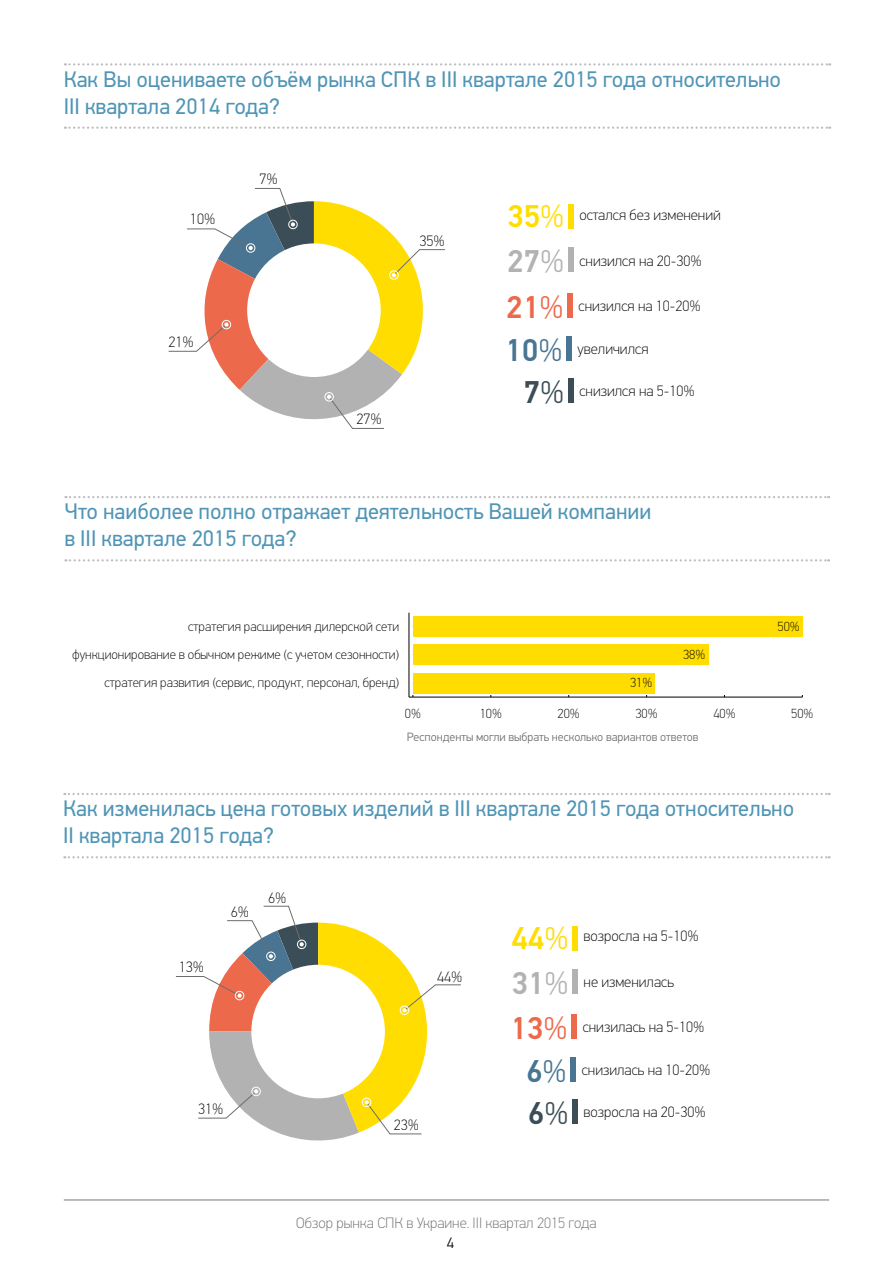
<style>
.page{position:relative;width:893px;height:1263px;background:#fff}
.page>*{position:absolute;margin:0;border:0;box-sizing:border-box;transform-origin:0 0}
.t1{font:500 31.5px/44.8px "PF Din Text Pro";color:#fd0}
.t2{font:22.5px/27px "PF Din Text Pro";color:#5095b6}
.t3{font:100 15px "PF Din Text Pro";color:#000}
.t4{font:100 15px "PF Din Text Pro";color:#6b6e6e}
.t5{font:300 15px "PF Din Text Pro";color:#000}
.t6{font:100 13.2px "PF Din Text Pro";color:#000}
.t7{font:300 12px "PF Din Text Pro";color:#6b6e6e}
.s1{font-weight:300}
.s2{color:#b3b2b2}
.s3{font-weight:300;color:#b3b2b2}
.s4{font-weight:500;font-size:31.5px;color:#ed694b}
.s5{font-weight:300;font-size:31.5px;color:#ed694b}
.s6{font-weight:500;font-size:31.5px;color:#497593}
.s7{font-weight:300;font-size:31.5px;color:#497593}
.s8{font-weight:500;font-size:31.5px;color:#3b4d56}
.s9{font-weight:300;font-size:31.5px;color:#3b4d56}
</style>
<div class="page">
<svg style="left:64px;top:793px;width:766px;height:2px"></svg>
<svg style="left:64px;top:856px;width:766px;height:2px"></svg>
<svg style="left:65px;top:496px;width:764px;height:2px"></svg>
<svg style="left:65px;top:559px;width:764px;height:2px"></svg>
<svg style="left:65px;top:63px;width:765px;height:3px"></svg>
<svg style="left:65px;top:127px;width:765px;height:2px"></svg>
<div style="left:568px;top:204px;width:6px;height:25px;background:#fd0"></div>
<div style="left:568px;top:247px;width:6px;height:25px;background:#b3b2b2"></div>
<div style="left:567px;top:293px;width:6px;height:25px;background:#ed694b"></div>
<div style="left:566px;top:336px;width:6px;height:25px;background:#497593"></div>
<div style="left:568px;top:378px;width:6px;height:24px;background:#3b4d56"></div>
<svg style="left:168px;top:188px;width:277px;height:241px"></svg>
<div style="left:289px;top:220px;width:8px;height:9px;border:1px solid #fff;border-radius:50%"></div>
<div style="left:572px;top:925px;width:6px;height:25px;background:#fd0"></div>
<div style="left:572px;top:969px;width:6px;height:24px;background:#b3b2b2"></div>
<div style="left:571px;top:1014px;width:6px;height:25px;background:#ed694b"></div>
<div style="left:570px;top:1057px;width:6px;height:25px;background:#497593"></div>
<div style="left:572px;top:1099px;width:6px;height:25px;background:#3b4d56"></div>
<svg style="left:175px;top:906px;width:286px;height:235px"></svg>
<div style="left:266px;top:952px;width:9px;height:9px;border:1px solid #fff;border-radius:50%"></div>
<hr style="left:409px;top:697px;width:393px;height:1px;background:#000">
<hr style="left:409px;top:613px;width:1px;height:84px;background:#000">
<div style="left:413px;top:617px;width:389px;height:20px;background:#fd0"></div>
<div style="left:413px;top:645px;width:296px;height:20px;background:#fd0"></div>
<div style="left:413px;top:673px;width:241px;height:20px;background:#fd0"></div>
<hr style="left:64px;top:1199px;width:765px;height:2px;background:#a1a5a7">
<p class="t2" style="left:64px;top:66px;width:719px">Как Вы оцениваете объём рынка СПК в III квартале 2015 года относительно<br>III квартала 2014 года?</p>
<p class="t3" style="left:190px;top:211px;width:27px">10%</p>
<p class="t3" style="left:169px;top:333px;width:27px">21%</p>
<p class="t3" style="left:259px;top:170px;width:20px">7%</p>
<p class="t3" style="left:419px;top:232px;width:27px">35%</p>
<p class="t3" style="left:356px;top:410px;width:27px">27%</p>
<h1 class="t1" style="left:507px;top:195px;width:59px">35<span class="s1">%<br></span><span class="s2">27</span><span class="s3">%</span></h1>
<p class="t3" style="left:579px;top:206px;width:143px">остался без изменений</p>
<p class="t3" style="left:579px;top:252px;width:124px">снизился на 20-30%</p>
<p class="t3" style="left:506px;top:297px;width:196px"><span class="s4">21</span><span class="s5">%</span> снизился на 10-20%</p>
<p class="t3" style="left:505px;top:340px;width:145px"><span class="s6">10</span><span class="s7">%</span> увеличился</p>
<p class="t3" style="left:524px;top:382px;width:173px"><span class="s8">7</span><span class="s9">%</span> снизился на 5-10%</p>
<p class="t2" style="left:64px;top:498px;width:588px">Что наиболее полно отражает деятельность Вашей компании в III квартале 2015 года?</p>
<p class="t6" style="left:188px;top:619px;width:213px">стратегия расширения дилерской сети</p>
<p class="t6" style="left:72px;top:647px;width:328px">функционирование в обычном режиме (с учетом сезонности)</p>
<p class="t6" style="left:105px;top:675px;width:296px">стратегия развития (сервис, продукт, персонал, бренд)</p>
<p class="t6" style="left:630px;top:675px;width:24px">31%</p>
<p class="t6" style="left:683px;top:647px;width:24px">38%</p>
<p class="t6" style="left:778px;top:619px;width:24px">50%</p>
<p class="t6" style="left:405px;top:705px;width:18px">0%</p>
<p class="t6" style="left:480px;top:705px;width:24px">10%</p>
<p class="t6" style="left:558px;top:705px;width:24px">20%</p>
<p class="t6" style="left:635px;top:705px;width:24px">30%</p>
<p class="t6" style="left:713px;top:705px;width:24px">40%</p>
<p class="t6" style="left:791px;top:705px;width:24px">50%</p>
<p class="t7" style="left:407px;top:730px;width:293px">Респонденты могли выбрать несколько вариантов ответов</p>
<p class="t2" style="left:63px;top:795px;width:733px">Как изменилась цена готовых изделий в III квартале 2015 года относительно<br>II квартала 2015 года?</p>
<p class="t3" style="left:179px;top:958px;width:27px">13%</p>
<p class="t3" style="left:231px;top:903px;width:20px">6%</p>
<p class="t3" style="left:268px;top:889px;width:20px">6%</p>
<p class="t3" style="left:198px;top:1100px;width:27px">31%</p>
<p class="t3" style="left:437px;top:969px;width:27px">44%</p>
<p class="t3" style="left:394px;top:1116px;width:27px">23%</p>
<h1 class="t1" style="left:511px;top:916px;width:59px">44<span class="s1">%<br></span><span class="s2">31</span><span class="s3">%</span></h1>
<p class="t3" style="left:584px;top:928px;width:117px">возросла на 5-10%</p>
<p class="t3" style="left:584px;top:973px;width:92px">не изменилась</p>
<p class="t3" style="left:510px;top:1019px;width:196px"><span class="s4">13</span><span class="s5">%</span> снизилась на 5-10%</p>
<p class="t3" style="left:526px;top:1062px;width:186px"><span class="s6">6</span><span class="s7">%</span> снизилась на 10-20%</p>
<p class="t3" style="left:528px;top:1103px;width:179px"><span class="s8">6</span><span class="s9">%</span> возросла на 20-30%</p>
<p class="t4" style="left:296px;top:1214px;width:302px">Обзор рынка СПК в Украине. III квартал 2015 года</p>
<p class="t5" style="left:447px;top:1234px;width:9px">4</p>
</div>
